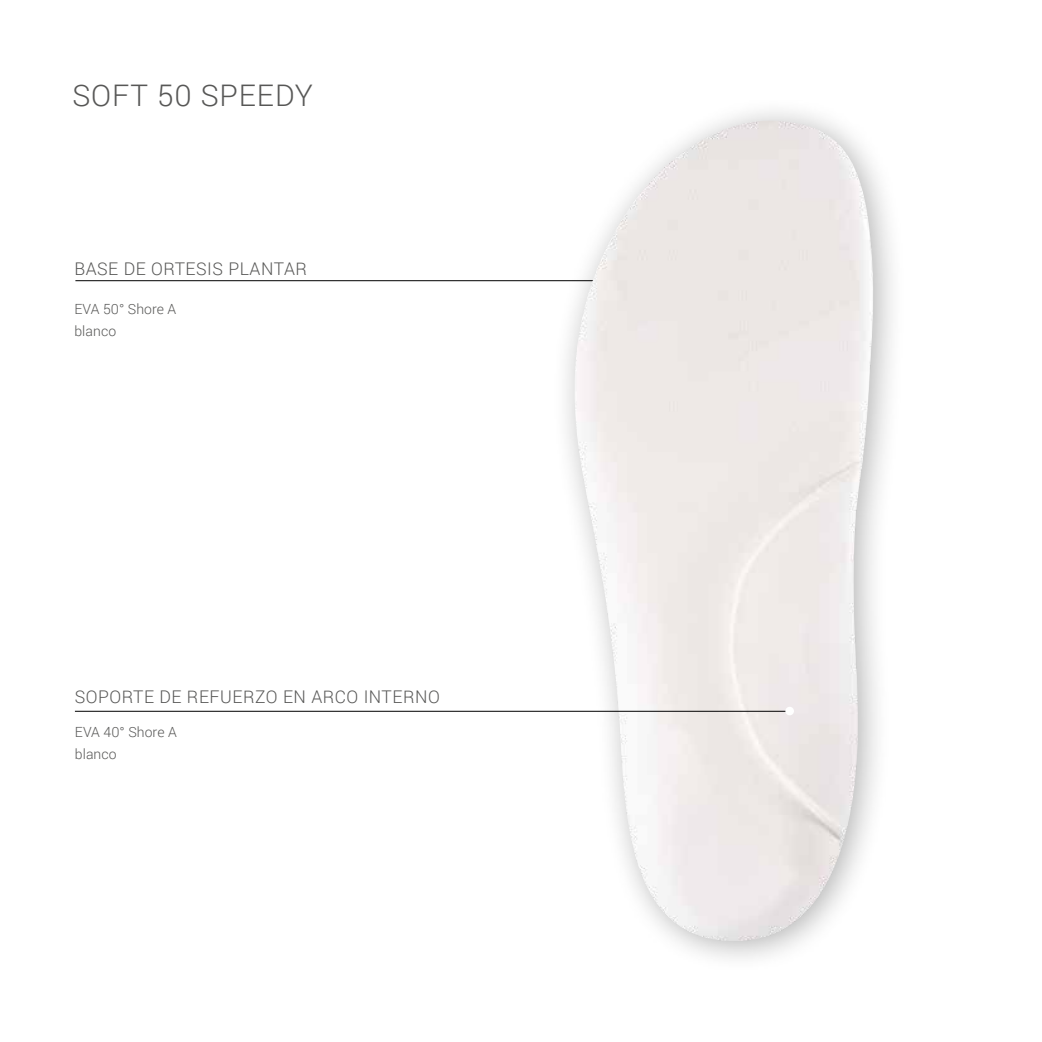
<style>
.page{position:relative;width:1042px;height:1042px;background:#fff}
.page>*{position:absolute;margin:0;border:0;box-sizing:border-box;transform-origin:0 0}
.t1{font:300 29.75px "Roboto";letter-spacing:.03em;color:#575756}
.t2{font:300 17.5px "Roboto";letter-spacing:.03em;color:#575756}
.t3{font:300 14px/21.9px "Roboto";letter-spacing:.005em;color:#575756}
</style>
<div class="page">
<hr style="left:75px;top:280px;width:648px;height:1px;background:#000">
<div style="left:551px;top:97px;width:356px;height:876px;background:#000;opacity:.3"></div>
<img style="left:554px;top:121px;width:323px;height:826px">
<hr style="left:75px;top:711px;width:713px;height:1px;background:#000">
<div style="left:785px;top:707px;width:9px;height:8px;background:#fff;border-radius:50%"></div>
<h1 class="t1" style="left:72px;top:74px;width:242px">SOFT 50 SPEEDY</h1>
<p class="t2" style="left:74px;top:256px;width:234px">BASE DE ORTESIS PLANTAR</p>
<p class="t3" style="left:74px;top:298px;width:103px">EVA 50° Shore A blanco</p>
<p class="t2" style="left:75px;top:684px;width:366px">SOPORTE DE REFUERZO EN ARCO INTERNO</p>
<p class="t3" style="left:75px;top:720px;width:103px">EVA 40° Shore A blanco</p>
</div>
